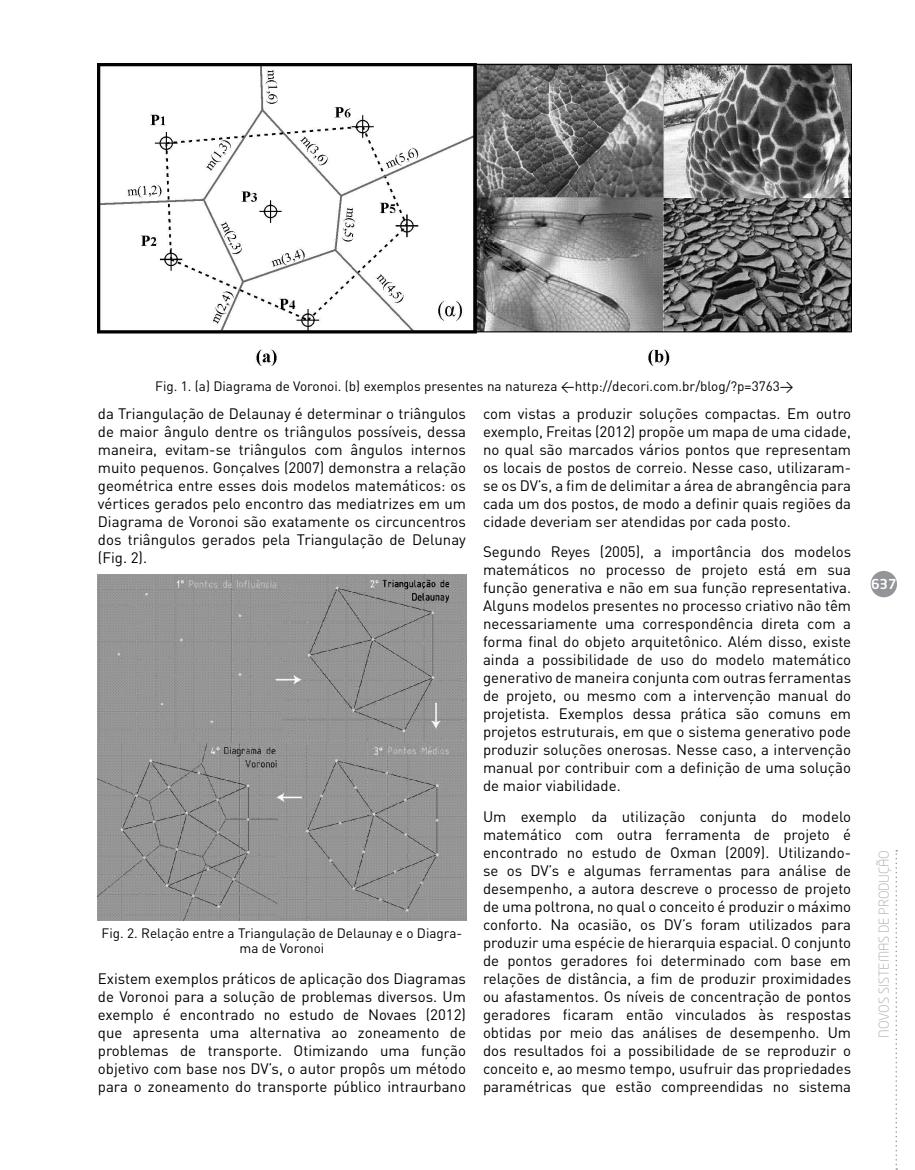
<style>
.page{position:relative;width:915px;height:1170px;background:#fff}
.page>*{position:absolute;margin:0;border:0;box-sizing:border-box;transform-origin:0 0}
.t1{font:15px/18px "DIN";color:#000;text-align:justify}
.t2{font:13.5px/15px "DIN";color:#000;text-align:center}
.t3{font:300 13.5px "Neo Tech Std";color:#a7a9ac}
.t4{font:500 13.5px "Neo Tech Std";color:#fff}
</style>
<div class="page">
<div style="left:870px;top:571px;width:26px;height:26px;background:#939598;border-radius:50%"></div>
<svg style="left:895px;top:850px;width:1px;height:319px"></svg>
<img style="left:98px;top:64px;width:752px;height:301px">
<img style="left:98px;top:574px;width:368px;height:346px">
<p class="t2" style="left:155px;top:378px;width:639px">Fig. 1. (a) Diagrama de Voronoi. (b) exemplos presentes na natureza &lt;http://decori.com.br/blog/?p=3763&gt;</p>
<p class="t1" style="left:98px;top:404px;width:369px">da Triangulação de Delaunay é determinar o triângulos de maior ângulo dentre os triângulos possíveis, dessa maneira, evitam-se triângulos com ângulos internos muito pequenos. Gonçalves (2007) demonstra a relação geométrica entre esses dois modelos matemáticos: os vértices gerados pelo encontro das mediatrizes em um Diagrama de Voronoi são exatamente os circuncentros dos triângulos gerados pela Triangulação de Delunay (Fig. 2).</p>
<p class="t2" style="left:101px;top:925px;width:362px">Fig. 2. Relação entre a Triangulação de Delaunay e o Diagra&shy;ma de Voronoi</p>
<p class="t1" style="left:98px;top:968px;width:369px">Existem exemplos práticos de aplicação dos Diagramas de Voronoi para a solução de problemas diversos. Um exemplo é encontrado no estudo de Novaes (2012) que apresenta uma alternativa ao zoneamento de problemas de transporte. Otimizando uma função objetivo com base nos DV’s, o autor propôs um método para o zoneamento do transporte público intraurbano</p>
<p class="t1" style="left:483px;top:404px;width:369px">com vistas a produzir soluções compactas. Em outro exemplo, Freitas (2012) propõe um mapa de uma cidade, no qual são marcados vários pontos que representam os locais de postos de correio. Nesse caso, utilizaram&shy;se os DV’s, a fim de delimitar a área de abrangência para cada um dos postos, de modo a definir quais regiões da cidade deveriam ser atendidas por cada posto.</p>
<p class="t1" style="left:483px;top:542px;width:369px">Segundo Reyes (2005), a importância dos modelos matemáticos no processo de projeto está em sua função generativa e não em sua função representativa.<br>Alguns modelos presentes no processo criativo não têm necessariamente uma correspondência direta com a forma final do objeto arquitetônico. Além disso, existe ainda a possibilidade de uso do modelo matemático generativo de maneira conjunta com outras ferramentas de projeto, ou mesmo com a intervenção manual do projetista. Exemplos dessa prática são comuns em projetos estruturais, em que o sistema generativo pode produzir soluções onerosas. Nesse caso, a intervenção manual por contribuir com a definição de uma solução de maior viabilidade.</p>
<p class="t1" style="left:483px;top:807px;width:369px">Um exemplo da utilização conjunta do modelo matemático com outra ferramenta de projeto é encontrado no estudo de Oxman (2009). Utilizando&shy;se os DV’s e algumas ferramentas para análise de desempenho, a autora descreve o processo de projeto de uma poltrona, no qual o conceito é produzir o máximo conforto. Na ocasião, os DV’s foram utilizados para produzir uma espécie de hierarquia espacial. O conjunto de pontos geradores foi determinado com base em relações de distância, a fim de produzir proximidades ou afastamentos. Os níveis de concentração de pontos geradores ficaram então vinculados às respostas obtidas por meio das análises de desempenho. Um dos resultados foi a possibilidade de se reproduzir o conceito e, ao mesmo tempo, usufruir das propriedades paramétricas que estão compreendidas no sistema</p>
<p class="t4" style="left:870px;top:575px;width:27px">637</p>
<p class="t3" style="left:875px;top:1037px;width:189px;rotate:-90deg">NOVOS SISTEMAS DE PRODUÇÃO</p>
</div>
